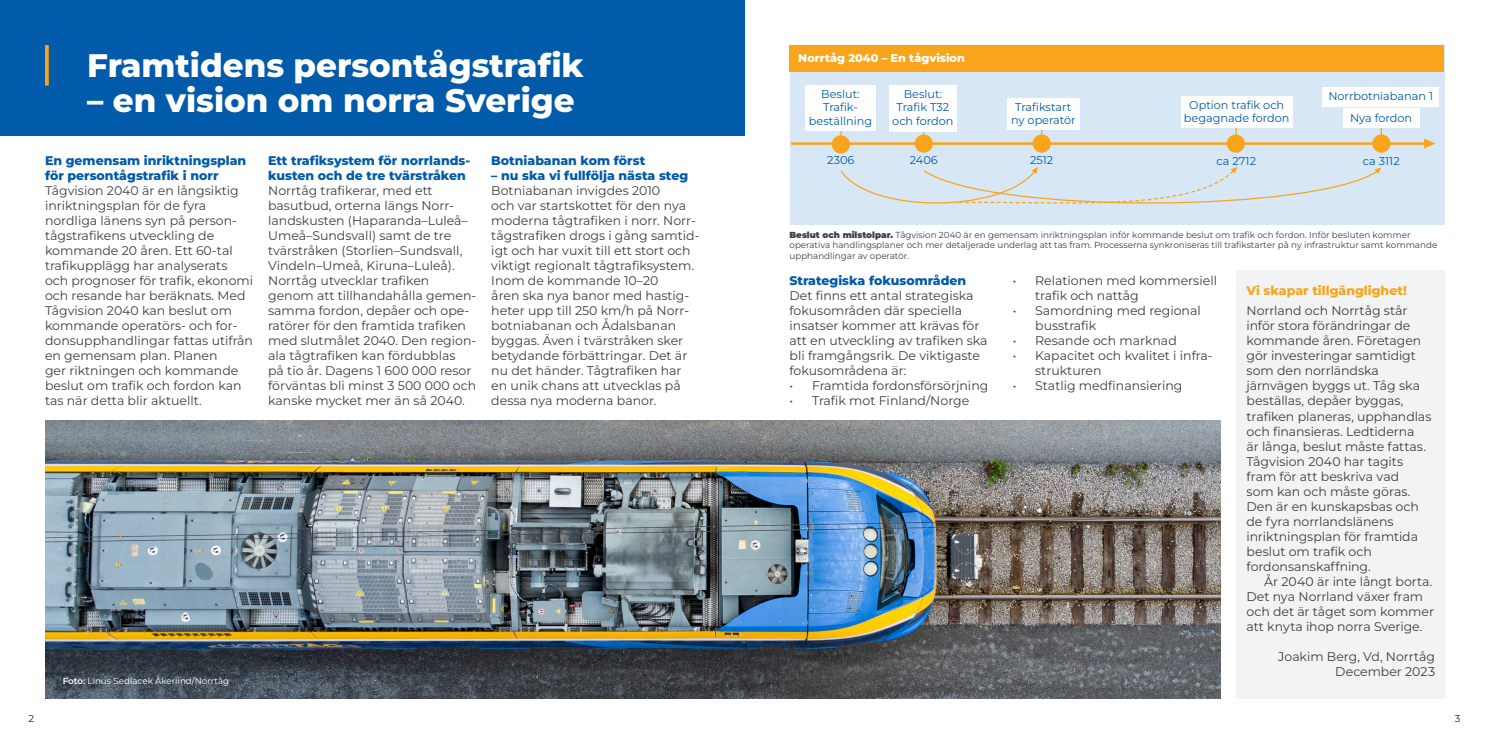
<style>
.page{position:relative;width:1489px;height:745px;background:#fff}
.page>*{position:absolute;margin:0;border:0;box-sizing:border-box;transform-origin:0 0}
.KAPITELRUBRIK_MINDRE{font:800 32.5px "Montserrat";color:#fff}
.BRÖDTEXT{font:12.5px/15px "Montserrat";color:#3e3e3f}
.BRÖDTEXT-2{font:800 12.5px/15px "Montserrat";color:#015aaa}
.TEXTRUBRIK{font:800 12.5px "Montserrat";color:#f9a51b}
.KAPITELRUBRIK_MINDRE-2{font:11.25px/13.8px "Montserrat";color:#015aaa;text-align:center}
.KAPITELRUBRIK_MINDRE-3{font:800 11.25px "Montserrat";color:#fff}
.t1{font:10px "Montserrat";color:#231f20}
.BILDTEXT{font:8.75px/10.5px "Montserrat";color:#3e3e3f}
.BILDTEXT-2{font:8.75px "Montserrat";color:#fff}
.s1{font-weight:600}
.s2{font-weight:900}
</style>
<div class="page">
<div style="left:0;top:0;width:744px;height:135px;background:#015aaa"></div>
<svg style="left:45px;top:45px;width:4px;height:41px"></svg>
<div style="left:789px;top:46px;width:654px;height:179px;background:#d8e7f5"></div>
<hr style="left:1380px;top:112px;width:1px;height:34px;background:#f9a51b">
<hr style="left:1235px;top:104px;width:1px;height:39px;background:#f9a51b">
<hr style="left:1041px;top:104px;width:1px;height:39px;background:#f9a51b">
<div style="left:831px;top:135px;width:19px;height:18px;background:#f9a51b;border-radius:50%"></div>
<div style="left:914px;top:134px;width:18px;height:19px;background:#f9a51b;border-radius:50%"></div>
<div style="left:1032px;top:134px;width:18px;height:19px;background:#f9a51b;border-radius:50%"></div>
<div style="left:1226px;top:134px;width:18px;height:19px;background:#f9a51b;border-radius:50%"></div>
<div style="left:1372px;top:134px;width:18px;height:19px;background:#f9a51b;border-radius:50%"></div>
<hr style="left:791px;top:142px;width:632px;height:3px;background:#f9a51b">
<svg style="left:1423px;top:138px;width:12px;height:10px"></svg>
<svg style="left:840px;top:167px;width:541px;height:37px"></svg>
<hr style="left:840px;top:99px;width:1px;height:53px;background:#f9a51b">
<div style="left:805px;top:85px;width:70px;height:46px;background:#fff"></div>
<hr style="left:922px;top:99px;width:2px;height:53px;background:#f9a51b">
<div style="left:889px;top:85px;width:67px;height:46px;background:#fff"></div>
<div style="left:1007px;top:98px;width:72px;height:32px;background:#fff"></div>
<div style="left:1180px;top:96px;width:112px;height:32px;background:#fff"></div>
<div style="left:1322px;top:87px;width:116px;height:19px;background:#fff"></div>
<div style="left:1342px;top:109px;width:77px;height:19px;background:#fff"></div>
<div style="left:789px;top:45px;width:654px;height:26px;background:#f9a51b"></div>
<img style="left:45px;top:420px;width:1175px;height:278px">
<div style="left:1235px;top:270px;width:208px;height:428px;background:#f2f3f4"></div>
<p class="KAPITELRUBRIK_MINDRE" style="left:87px;top:44px;width:498px">Framtidens persontågstrafik</p>
<p class="KAPITELRUBRIK_MINDRE" style="left:87px;top:79px;width:489px">– en vision om norra Sverige</p>
<p class="BRÖDTEXT-2" style="left:45px;top:153px;width:203px">En gemensam inriktningsplan för persontågstrafik i norr</p>
<p class="BRÖDTEXT" style="left:45px;top:183px;width:210px">Tågvision 2040 är en långsiktig inriktningsplan för de fyra nordliga länens syn på person&shy;tågstrafikens utveckling de kommande 20 åren. Ett 60-tal trafikupplägg har analyserats och prognoser för trafik, ekonomi och resande har beräknats. Med<br>Tågvision 2040 kan beslut om kommande operatörs- och for&shy;donsupphandlingar fattas utifrån en gemensam plan. Planen<br>ger riktningen och kommande beslut om trafik och fordon kan tas när detta blir aktuellt.</p>
<p class="BRÖDTEXT-2" style="left:268px;top:153px;width:204px">Ett trafiksystem för norrlands&shy;kusten och de tre tvärstråken</p>
<p class="BRÖDTEXT" style="left:268px;top:183px;width:210px">Norrtåg trafikerar, med ett basutbud, orterna längs Norr&shy;landskusten (Haparanda–Luleå–<br>Umeå–Sundsvall) samt de tre tvärstråken (Storlien–Sundsvall,<br>Vindeln–Umeå, Kiruna–Luleå).<br>Norrtåg utvecklar trafiken genom att tillhandahålla gemen&shy;samma fordon, depåer och ope&shy;ratörer för den framtida trafiken med slutmålet 2040. Den region&shy;ala tågtrafiken kan fördubblas<br>på tio år. Dagens 1 600 000 resor förväntas bli minst 3 500 000 och kanske mycket mer än så 2040.</p>
<p class="BRÖDTEXT-2" style="left:491px;top:153px;width:155px">Botniabanan kom först</p>
<p class="BRÖDTEXT-2" style="left:491px;top:168px;width:198px">– nu ska vi fullfölja nästa steg</p>
<p class="BRÖDTEXT" style="left:491px;top:183px;width:208px">Botniabanan invigdes 2010<br>och var startskottet för den nya moderna tågtrafiken i norr. Norr&shy;tågstrafiken drogs i gång samtid&shy;igt och har vuxit till ett stort och viktigt regionalt tågtrafiksystem.<br>Inom de kommande 10–20<br>åren ska nya banor med hastig&shy;heter upp till 250 km/h på Norr&shy;botniabanan och Ådalsbanan byggas. Även i tvärstråken sker betydande förbättringar. Det är nu det händer. Tågtrafiken har en unik chans att utvecklas på dessa nya moderna banor.</p>
<p class="BILDTEXT-2" style="left:63px;top:675px;width:168px"><span class="s1">Foto:</span> Linus Sedlacek Åkerlind/Norrtåg</p>
<p class="KAPITELRUBRIK_MINDRE-3" style="left:798px;top:50px;width:168px">Norrtåg 2040 – En tågvision</p>
<p class="KAPITELRUBRIK_MINDRE-2" style="left:821px;top:86px;width:40px">Beslut:</p>
<p class="KAPITELRUBRIK_MINDRE-2" style="left:823px;top:100px;width:36px">Trafik-</p>
<p class="KAPITELRUBRIK_MINDRE-2" style="left:808px;top:114px;width:65px">beställning</p>
<p class="KAPITELRUBRIK_MINDRE-2" style="left:903px;top:86px;width:40px">Beslut:</p>
<p class="KAPITELRUBRIK_MINDRE-2" style="left:892px;top:100px;width:63px">Trafik T32 och fordon</p>
<p class="KAPITELRUBRIK_MINDRE-2" style="left:1011px;top:99px;width:66px">Trafikstart ny operatör</p>
<p class="KAPITELRUBRIK_MINDRE-2" style="left:1183px;top:97px;width:107px">Option trafik och begagnade fordon</p>
<p class="KAPITELRUBRIK_MINDRE-2" style="left:1328px;top:89px;width:106px">Norrbotniabanan 1</p>
<p class="KAPITELRUBRIK_MINDRE-2" style="left:1349px;top:111px;width:64px">Nya fordon</p>
<p class="KAPITELRUBRIK_MINDRE-2" style="left:827px;top:153px;width:29px">2306</p>
<p class="KAPITELRUBRIK_MINDRE-2" style="left:909px;top:153px;width:29px">2406</p>
<p class="KAPITELRUBRIK_MINDRE-2" style="left:1030px;top:153px;width:25px">2512</p>
<p class="KAPITELRUBRIK_MINDRE-2" style="left:1216px;top:153px;width:41px">ca 2712</p>
<p class="KAPITELRUBRIK_MINDRE-2" style="left:1362px;top:153px;width:38px">ca 3112</p>
<p class="BILDTEXT" style="left:789px;top:229px;width:649px"><span class="s2">Beslut och milstolpar.</span> Tågvision 2040 är en gemensam inriktningsplan inför kommande beslut om trafik och fordon. Inför besluten kommer operativa handlingsplaner och mer detaljerade underlag att tas fram. Processerna synkroniseras till trafikstarter på ny infrastruktur samt kommande upphandlingar av operatör.</p>
<p class="BRÖDTEXT-2" style="left:789px;top:273px;width:178px">Strategiska fokusområden</p>
<p class="BRÖDTEXT" style="left:789px;top:288px;width:200px">Det finns ett antal strategiska fokusområden där speciella insatser kommer att krävas för att en utveckling av trafiken ska bli framgångsrik. De viktigaste fokusområdena är:</p>
<p class="BRÖDTEXT" style="left:789px;top:378px;width:200px">• Framtida fordonsförsörjning</p>
<p class="BRÖDTEXT" style="left:789px;top:393px;width:181px">• Trafik mot Finland/Norge</p>
<p class="BRÖDTEXT" style="left:1035px;top:273px;width:183px;text-indent:-22px">• Relationen med kommersiell trafik och nattåg</p>
<p class="BRÖDTEXT" style="left:1035px;top:303px;width:167px;text-indent:-22px">• Samordning med regional busstrafik</p>
<p class="BRÖDTEXT" style="left:1012px;top:333px;width:166px">• Resande och marknad</p>
<p class="BRÖDTEXT" style="left:1035px;top:348px;width:179px;text-indent:-22px">• Kapacitet och kvalitet i infra&shy;strukturen</p>
<p class="BRÖDTEXT" style="left:1012px;top:378px;width:171px">• Statlig medfinansiering</p>
<p class="TEXTRUBRIK" style="left:1246px;top:281px;width:162px">Vi skapar tillgänglighet!</p>
<p class="BRÖDTEXT" style="left:1246px;top:303px;width:186px">Norrland och Norrtåg står inför stora förändringar de kommande åren. Företagen gör investeringar samtidigt som den norrländska järnvägen byggs ut. Tåg ska beställas, depåer byggas, trafiken planeras, upphandlas och finansieras. Ledtiderna<br>är långa, beslut måste fattas.<br>Tågvision 2040 har tagits fram för att beskriva vad<br>som kan och måste göras.<br>Den är en kunskapsbas och de fyra norrlandslänens inriktningsplan för framtida beslut om trafik och fordonsanskaffning.</p>
<p class="BRÖDTEXT" style="left:1246px;top:573px;width:189px;text-indent:18px">År 2040 är inte långt borta.<br>Det nya Norrland växer fram och det är tåget som kommer att knyta ihop norra Sverige.</p>
<p class="BRÖDTEXT" style="left:1278px;top:648px;width:158px">Joakim Berg, Vd, Norrtåg</p>
<p class="BRÖDTEXT" style="left:1334px;top:663px;width:101px">December 2023</p>
<p class="t1" style="left:29px;top:710px;width:7px">2</p>
<p class="t1" style="left:1454px;top:710px;width:7px">3</p>
</div>
